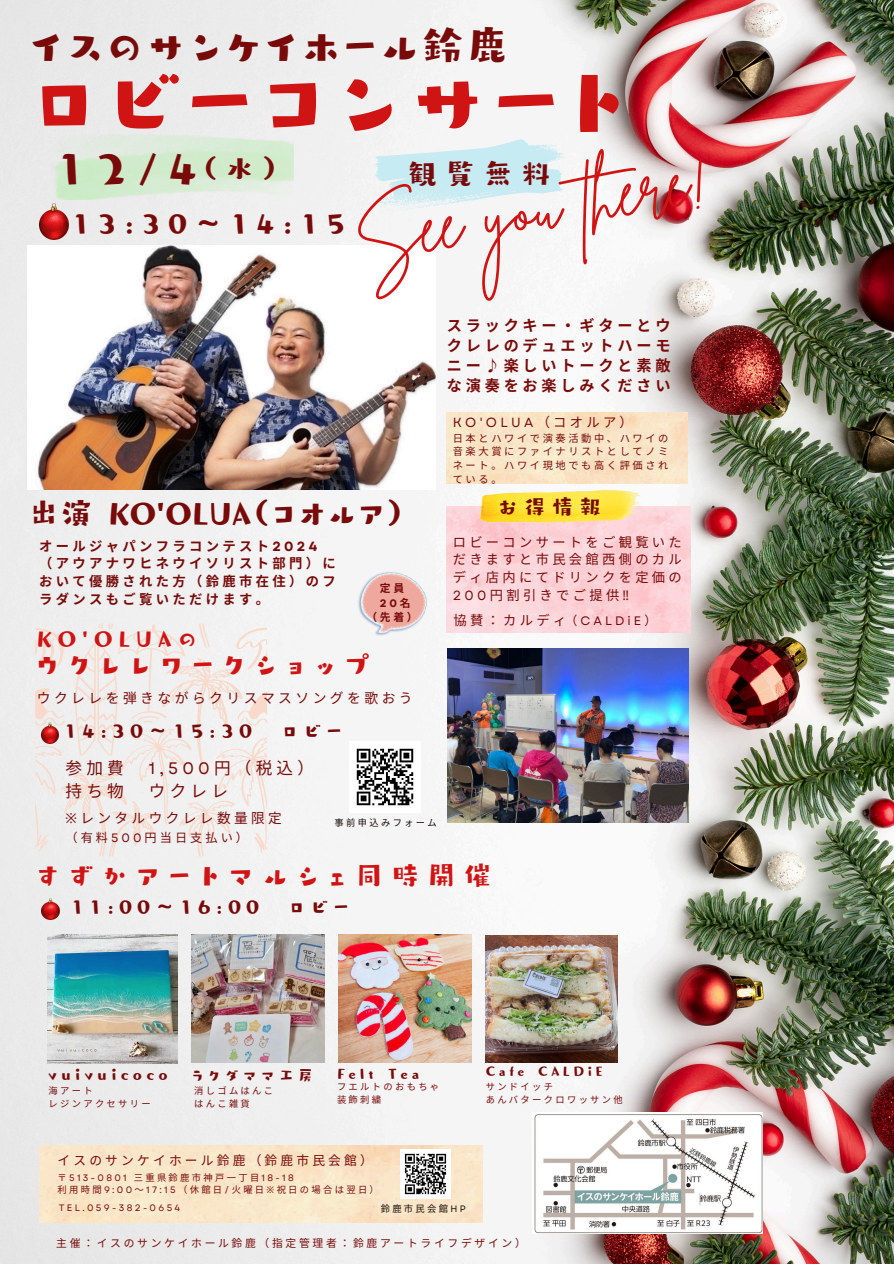
<style>
.page{position:relative;width:894px;height:1264px;background:#fff}
.page>*{position:absolute;margin:0;border:0;box-sizing:border-box;transform-origin:0 0}
.t1{font:89.25px "TEST Baby Pop EB";color:#d01414}
.t2{font:70.2px "Brittany Signature";color:#d01414}
.t3{font:45.3px "TEST Baby Pop EB";color:#780a0a}
.t4{font:44.25px "TEST Baby Pop EB";color:#780a0a}
.t5{font:32.25px "TEST Baby Pop EB";color:#780a0a}
.t6{font:30.3px "TEST Baby Pop EB";color:#780a0a}
.t7{font:28.8px "TEST Baby Pop EB";letter-spacing:.25em;color:#d01414}
.t8{font:28.8px "TEST Baby Pop EB";letter-spacing:.25em;color:#780a0a}
.t9{font:22.8px "TEST Baby Pop EB";letter-spacing:.25em;color:#d01414}
.t10{font:22.2px "TEST Baby Pop EB";color:#780a0a}
.t11{font:19.8px "TEST Baby Pop EB";letter-spacing:.25em;color:#780a0a}
.t12{font:16.8px "TEST Baby Pop EB";letter-spacing:.25em;color:#780a0a}
.t13{font:16.65px "Noto Sans CJ Ksc";letter-spacing:.25em;color:#780a0a}
.t14{font:16.65px "Garet";color:#780a0a}
.t15{font:15.3px "TEST Baby Pop EB";letter-spacing:.25em;color:#780a0a}
.t16{font:700 15.15px/20.2px "Noto Sans CJ Ksc";letter-spacing:.25em;color:#780a0a;text-align:justify}
.t17{font:15px "TEST Baby Pop EB";letter-spacing:.25em;color:#780a0a}
.t18{font:13.8px "Noto Sans CJ Ksc";letter-spacing:.25em;color:#780a0a}
.t19{font:13.8px "TEST Baby Pop EB";letter-spacing:.25em;color:#780a0a}
.t20{font:13.65px "Noto Sans CJ Ksc";letter-spacing:.25em;color:#780a0a}
.t21{font:700 13.35px/17.7px "Noto Sans CJ Ksc";letter-spacing:.25em;color:#780a0a;text-align:justify}
.t22{font:13.2px/17.7px "Noto Sans CJ Ksc";letter-spacing:.25em;color:#780a0a;text-align:justify}
.t23{font:13.2px "Garet";letter-spacing:.25em;color:#780a0a}
.t24{font:12.75px "Noto Sans CJ Ksc";letter-spacing:.25em;color:#780a0a}
.t25{font:12.15px "Noto Sans CJ Ksc";color:#780a0a}
.t26{font:10.8px "Noto Sans CJ Ksc";letter-spacing:.25em;color:#780a0a}
.t27{font:700 10.8px/14.4px "Noto Sans CJ Ksc";color:#780a0a;text-align:center}
.t28{font:10.2px/13.6px "Noto Sans CJ Ksc";letter-spacing:.25em;color:#780a0a;text-align:justify}
.t29{font:9.3px "Noto Sans CJ Ksc";letter-spacing:.25em;color:#780a0a}
.t30{font:9.3px "Garet";letter-spacing:.25em;color:#780a0a}
.t31{font:9.3px "Noto Sans CJ Ksc";letter-spacing:.25em;color:#160e0b}
.s1{font-family:"Garet"}
.s2{font-family:"Noto Sans CJ Ksc"}
.s3{font-family:"Noto Sans"}
.s4{font-size:12.3px}
.s5{font-family:"Garet";font-size:12.3px}
</style>
<div class="page">
<img style="left:0;top:0;width:893px;height:1263px">
<img style="left:39px;top:204px;width:29px;height:36px">
<img style="left:28px;top:245px;width:407px;height:244px">
<img style="left:42px;top:898px;width:18px;height:21px">
<img style="left:48px;top:934px;width:129px;height:129px">
<img style="left:191px;top:934px;width:133px;height:128px">
<img style="left:39px;top:1145px;width:443px;height:77px">
<img style="left:48px;top:133px;width:246px;height:67px">
<svg style="left:370px;top:134px;width:200px;height:80px"></svg>
<img style="left:401px;top:1149px;width:49px;height:49px">
<img style="left:447px;top:648px;width:241px;height:175px">
<img style="left:349px;top:741px;width:71px;height:71px">
<img style="left:446px;top:506px;width:243px;height:126px">
<img style="left:476px;top:489px;width:165px;height:42px">
<img style="left:349px;top:565px;width:82px;height:80px">
<img style="left:446px;top:413px;width:241px;height:70px">
<svg style="left:35px;top:623px;width:232px;height:233px;fill:#f0f0f0"></svg>
<img style="left:533px;top:1112px;width:229px;height:121px">
<img style="left:338px;top:934px;width:133px;height:128px">
<img style="left:485px;top:935px;width:132px;height:127px">
<p class="t4" style="left:28px;top:23px;width:472px">イスのサンケイホール鈴鹿</p>
<p class="t1" style="left:28px;top:55px;width:604px">ロビーコンサート</p>
<p class="t3" style="left:56px;top:145px;width:143px">12/4</p>
<p class="t2" style="left:348px;top:194px;width:359px;rotate:-10deg">See you there!</p>
<p class="t8" style="left:201px;top:154px;width:79px">（水）</p>
<p class="t8" style="left:72px;top:209px;width:275px">13:30～ 14:15</p>
<p class="t6" style="left:407px;top:158px;width:145px">観覧無料</p>
<p class="t16" style="left:446px;top:314px;width:225px">スラックキー・ギターとウクレレのデュエットハーモニー♪楽しいトークと素敵な演奏をお楽しみください</p>
<p class="t5" style="left:28px;top:497px;width:379px">出演 KO'OLUA（コオルア）</p>
<p class="t21" style="left:39px;top:536px;width:280px">オールジャパンフラコンテスト<span class="s1">2024</span></p>
<p class="t21" style="left:39px;top:554px;width:298px">（アウアナワヒネウイソリスト部門）において優勝された方（鈴鹿市在住）のフラダンスもご覧いただけます。</p>
<p class="t9" style="left:37px;top:626px;width:163px">KO'OLUAの</p>
<p class="t27" style="left:380px;top:580px;width:26px">定員</p>
<p class="t27" style="left:366px;top:595px;width:53px"><span class="s1">20</span>名<br>（先着）</p>
<p class="t7" style="left:35px;top:649px;width:337px">ウクレレワークショップ</p>
<p class="t18" style="left:37px;top:687px;width:377px">ウクレレを弾きながらクリスマスソングを歌おう</p>
<h6 class="t11" style="left:64px;top:721px;width:189px">14:30～ 15:30</h6>
<h6 class="t11" style="left:282px;top:721px;width:62px">ロビー</h6>
<p class="t13" style="left:65px;top:755px;width:58px">参加費</p>
<p class="t14" style="left:149px;top:756px;width:167px">1,500<span class="s2">円（税込）</span></p>
<p class="t13" style="left:65px;top:777px;width:60px">持ち物</p>
<p class="t13" style="left:149px;top:777px;width:81px">ウクレレ</p>
<p class="t20" style="left:65px;top:807px;width:217px"><span class="s3">※</span>レンタルウクレレ数量限定</p>
<p class="t25" style="left:65px;top:827px;width:184px">（有料<span class="s1">500</span>円当日 支払い）</p>
<p class="t31" style="left:334px;top:815px;width:104px">事前申込みフォーム</p>
<p class="t23" style="left:452px;top:413px;width:181px">KO'OLUA<span class="s2">（コオルア）</span></p>
<p class="t28" style="left:452px;top:430px;width:217px">日 本とハワイで演奏活動中、ハワイの音楽大賞にファイナリストとしてノミネート。ハワイ現地でも高く評価されている。</p>
<p class="t10" style="left:497px;top:495px;width:106px">お得情報</p>
<p class="t22" style="left:452px;top:532px;width:230px">ロビーコンサートをご観覧いただきますと市民会館西側のカルディ店内にてドリンクを定価の<span class="s1">200</span>円割引きでご提供<span class="s3">‼</span></p>
<p class="t22" style="left:453px;top:610px;width:205px">協賛： カルディ<span class="s4">（</span><span class="s5">CALDiE</span><span class="s4">）</span></p>
<p class="t7" style="left:35px;top:860px;width:458px">すずかアートマルシェ同時開催</p>
<p class="t11" style="left:71px;top:896px;width:189px">11:00～ 16:00</p>
<p class="t11" style="left:289px;top:896px;width:62px">ロビー</p>
<p class="t12" style="left:48px;top:1064px;width:121px">vuivuicoco</p>
<p class="t29" style="left:48px;top:1083px;width:46px">海アート</p>
<p class="t29" style="left:48px;top:1095px;width:104px">レジンアクセサリー</p>
<p class="t15" style="left:191px;top:1067px;width:123px">ラクダママ工房</p>
<p class="t29" style="left:194px;top:1083px;width:80px">消しゴムはんこ</p>
<p class="t29" style="left:194px;top:1095px;width:56px">はんこ雑貨</p>
<p class="t17" style="left:337px;top:1065px;width:84px">Felt Tea</p>
<p class="t19" style="left:485px;top:1064px;width:118px">Cafe CALDiE</p>
<p class="t29" style="left:485px;top:1079px;width:69px">サンドイッチ</p>
<p class="t29" style="left:485px;top:1091px;width:139px">あんバタークロワッサン他</p>
<p class="t29" style="left:337px;top:1079px;width:104px">フエルトのおもちゃ</p>
<p class="t29" style="left:337px;top:1091px;width:45px">装飾刺繍</p>
<p class="t24" style="left:57px;top:1150px;width:317px">イスのサンケイホール鈴鹿（鈴鹿市民会館）</p>
<h6 class="t30" style="left:57px;top:1170px;width:238px"><span class="s2">〒</span>513-0801 <span class="s2">三重県鈴鹿市神戸一丁目</span> 18-18</h6>
<p class="t29" style="left:57px;top:1182px;width:323px">利用時間<span class="s1">9:00</span>～<span class="s1">17:15</span>（休館日 <span class="s1">/</span>火曜日 <span class="s3">※</span>祝日 の場合は翌日 ）</p>
<p class="t30" style="left:59px;top:1201px;width:123px">TEL.059-382-0654</p>
<p class="t31" style="left:380px;top:1200px;width:86px">鈴鹿市民会館<span class="s1">HP</span></p>
<p class="t26" style="left:56px;top:1234px;width:471px">主催： イスのサンケイホール鈴鹿（指定管理者： 鈴鹿アートライフデザイン）</p>
</div>
